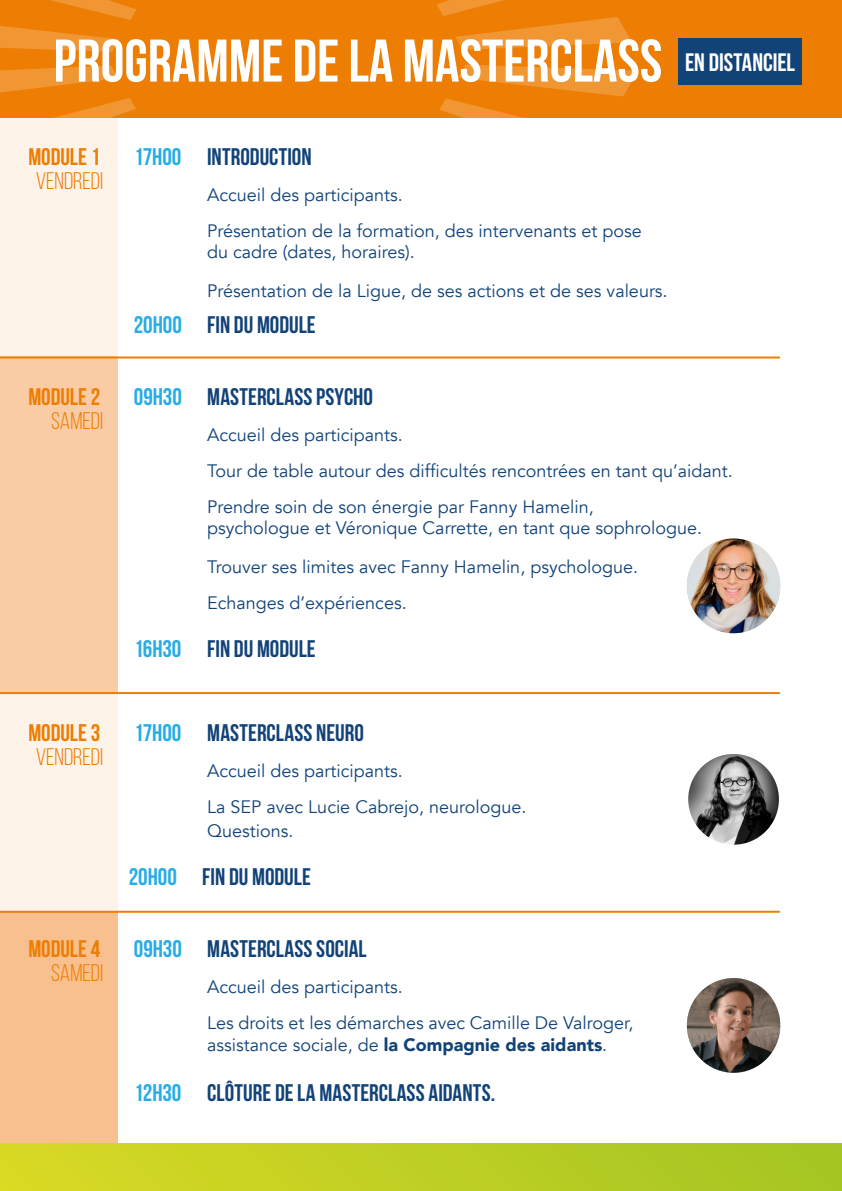
<style>
.page{position:relative;width:842px;height:1191px;background:#fff}
.page>*{position:absolute;margin:0;border:0;box-sizing:border-box;transform-origin:0 0}
.t1{font:700 60px "Bebas Neue";color:#fff}
.t2{font:700 25.2px "Bebas Neue";letter-spacing:-.005em;color:#fff}
.TC{font:700 24px "Bebas Neue";color:#124378}
.t3{font:700 24px "Bebas Neue";color:#28ace6}
.t4{font:700 24px "Bebas Neue";color:#ed7e03}
.t5{font:24px "Bebas Neue";color:#ed7e03}
.TC-2{font:18px/21.6px "Avenir";color:#124378}
.s1{font-weight:900}
</style>
<div class="page">
<div style="left:0;top:117px;width:117px;height:1056px;background:#fef3e9"></div>
<div style="left:0;top:0;width:842px;height:117px;background:#ed7e03"></div>
<svg style="left:0;top:0;width:136px;height:52px"></svg>
<svg style="left:437px;top:0;width:195px;height:50px"></svg>
<svg style="left:439px;top:65px;width:199px;height:52px"></svg>
<svg style="left:0;top:65px;width:136px;height:52px"></svg>
<div style="left:0;top:357px;width:117px;height:337px;background:#facca5"></div>
<div style="left:0;top:912px;width:117px;height:232px;background:#f8c08e"></div>
<div style="left:0;top:1144px;width:842px;height:47px;background:linear-gradient(to right,#d9d924,#a4c523)"></div>
<div style="left:678px;top:38px;width:124px;height:47px;background:#124378"></div>
<img style="left:687px;top:978px;width:93px;height:94px">
<img style="left:687px;top:538px;width:93px;height:95px">
<hr style="left:0;top:356px;width:780px;height:2px;background:#ed7e03">
<hr style="left:0;top:692px;width:780px;height:2px;background:#ed7e03">
<hr style="left:0;top:910px;width:780px;height:2px;background:#ed7e03">
<img style="left:688px;top:754px;width:91px;height:90px;border-radius:45px">
<p class="t1" style="left:54px;top:28px;width:610px">PROGRAMME DE LA MASTERCLASS</p>
<h1 class="t2" style="left:685px;top:48px;width:112px">EN DISTANCIEL</h1>
<h1 class="t4" style="left:28px;top:143px;width:73px">MODULE 1</h1>
<h1 class="t5" style="left:36px;top:168px;width:69px">VENDREDI</h1>
<h1 class="t3" style="left:134px;top:143px;width:49px">17H00</h1>
<h1 class="t3" style="left:134px;top:311px;width:50px">20H00</h1>
<p class="TC" style="left:207px;top:143px;width:106px">INTRODUCTION</p>
<p class="TC-2" style="left:207px;top:184px;width:197px">Accueil des participants.</p>
<p class="TC-2" style="left:207px;top:220px;width:436px">Présentation de la formation, des intervenants et pose du cadre (dates, horaires).</p>
<p class="TC-2" style="left:207px;top:280px;width:462px">Présentation de la Ligue, de ses actions et de ses valeurs.</p>
<p class="TC" style="left:207px;top:311px;width:110px">FIN DU MODULE</p>
<h1 class="t4" style="left:28px;top:383px;width:73px">MODULE 2</h1>
<h1 class="t5" style="left:51px;top:408px;width:53px">SAMEDI</h1>
<h1 class="t4" style="left:28px;top:719px;width:73px">MODULE 3</h1>
<h1 class="t5" style="left:36px;top:744px;width:69px">VENDREDI</h1>
<h1 class="t4" style="left:28px;top:935px;width:73px">MODULE 4</h1>
<h1 class="t5" style="left:51px;top:960px;width:53px">SAMEDI</h1>
<h1 class="t3" style="left:134px;top:383px;width:50px">09H30</h1>
<h1 class="t3" style="left:134px;top:635px;width:49px">16H30</h1>
<p class="TC" style="left:207px;top:383px;width:167px">MASTERCLASS PSYCHO</p>
<p class="TC-2" style="left:207px;top:424px;width:197px">Accueil des participants.</p>
<p class="TC-2" style="left:207px;top:460px;width:527px">Tour de table autour des difficultés rencontrées en tant qu’aidant.</p>
<p class="TC-2" style="left:207px;top:496px;width:497px">Prendre soin de son énergie par Fanny Hamelin,<br>psychologue et Véronique Carrette, en tant que sophrologue.</p>
<p class="TC-2" style="left:207px;top:556px;width:432px">Trouver ses limites avec Fanny Hamelin, psychologue.</p>
<p class="TC-2" style="left:207px;top:592px;width:201px">Echanges d’expériences.</p>
<p class="TC" style="left:207px;top:635px;width:110px">FIN DU MODULE</p>
<h1 class="t3" style="left:134px;top:719px;width:49px">17H00</h1>
<p class="TC" style="left:207px;top:719px;width:158px">MASTERCLASS NEURO</p>
<p class="TC-2" style="left:207px;top:760px;width:197px">Accueil des participants.</p>
<p class="TC-2" style="left:207px;top:796px;width:321px">La SEP avec Lucie Cabrejo, neurologue.</p>
<p class="TC-2" style="left:207px;top:820px;width:88px">Questions.</p>
<h1 class="t3" style="left:129px;top:863px;width:50px">20H00</h1>
<p class="TC" style="left:202px;top:863px;width:110px">FIN DU MODULE</p>
<h1 class="t3" style="left:134px;top:935px;width:50px">09H30</h1>
<h1 class="t3" style="left:134px;top:1079px;width:49px">12H30</h1>
<p class="TC" style="left:207px;top:935px;width:161px">MASTERCLASS SOCIAL</p>
<p class="TC-2" style="left:207px;top:976px;width:197px">Accueil des participants.</p>
<p class="TC-2" style="left:207px;top:1012px;width:428px">Les droits et les démarches avec Camille De Valroger, assistance sociale, de <span class="s1">la Compagnie des aidants</span>.</p>
<p class="TC" style="left:207px;top:1079px;width:289px">CLÔTURE DE LA MASTERCLASS AIDANTS.</p>
</div>
